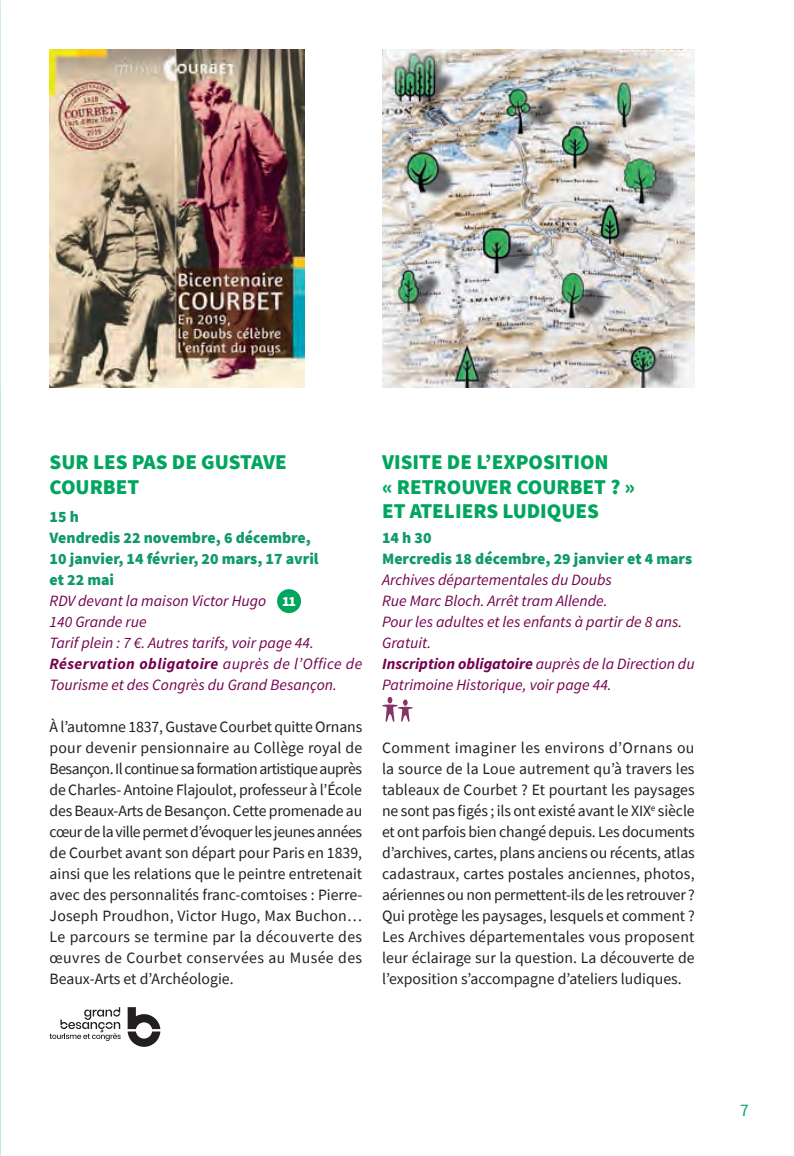
<style>
.page{position:relative;width:794px;height:1156px;background:#fff}
.page>*{position:absolute;margin:0;border:0;box-sizing:border-box;transform-origin:0 0}
.t1{font:900 21px/24.5px "Source Sans Pro";color:#00a65d}
.t2{font:17.5px "Source Sans Pro";color:#00a65d}
.t3{font:15.75px/21px "Source Sans Pro";color:#231f20;text-align:justify}
.t4{font:italic 15.75px/21px "Source Sans Pro";color:#74004e}
.t5{font:900 15.75px/21px "Source Sans Pro";color:#119a68}
.t6{font:900 14px "Source Sans Pro";color:#fff}
.s1{font-weight:700}
</style>
<div class="page">
<img style="left:0;top:0;width:1px;height:388px">
<svg style="left:382px;top:697px;width:31px;height:25px"></svg>
<div style="left:277px;top:589px;width:24px;height:24px;background:#00a65d;border-radius:50%"></div>
<img style="left:50px;top:50px;width:255px;height:338px">
<img style="left:382px;top:50px;width:312px;height:338px">
<svg style="left:128px;top:1007px;width:32px;height:40px"></svg>
<svg style="left:50px;top:1007px;width:71px;height:34px"></svg>
<h1 class="t1" style="left:50px;top:450px;width:239px">SUR LES PAS DE GUSTAVE<br>COURBET</h1>
<p class="t5" style="left:50px;top:506px;width:270px">15 h<br>Vendredis 22 novembre, 6 décembre,<br>10 janvier, 14 février, 20 mars, 17 avril et 22 mai</p>
<p class="t4" style="left:50px;top:590px;width:314px">RDV devant la maison Victor Hugo<br>140 Grande rue<br>Tarif plein : 7 €. Autres tarifs, voir page 44.<br><span class="s1">Réservation obligatoire</span> auprès de l’Office de Tourisme et des Congrès du Grand Besançon.</p>
<p class="t3" style="left:50px;top:716px;width:314px">À l’automne 1837, Gustave Courbet quitte Ornans pour devenir pensionnaire au Collège royal de Besançon. Il continue sa formation artistique auprès de Charles- Antoine Flajoulot, professeur à l’École des Beaux-Arts de Besançon. Cette promenade au cœur de la ville permet d’évoquer les jeunes années de Courbet avant son départ pour Paris en 1839, ainsi que les relations que le peintre entretenait avec des personnalités franc-comtoises : Pierre-Joseph Proudhon, Victor Hugo, Max Buchon… Le parcours se termine par la découverte des œuvres de Courbet conservées au Musée des Beaux-Arts et d’Archéologie.</p>
<p class="t6" style="left:282px;top:591px;width:15px">11</p>
<h1 class="t1" style="left:382px;top:450px;width:254px">VISITE DE L’EXPOSITION<br>« RETROUVER COURBET ? »<br>ET ATELIERS LUDIQUES</h1>
<p class="t5" style="left:382px;top:527px;width:311px">14 h 30<br>Mercredis 18 décembre, 29 janvier et 4 mars</p>
<p class="t4" style="left:382px;top:569px;width:314px">Archives départementales du Doubs<br>Rue Marc Bloch. Arrêt tram Allende.<br>Pour les adultes et les enfants à partir de 8 ans.<br>Gratuit.<br><span class="s1">Inscription obligatoire</span> auprès de la Direction du Patrimoine Historique, voir page 44.</p>
<p class="t3" style="left:382px;top:737px;width:314px">Comment imaginer les environs d’Ornans ou la source de la Loue autrement qu’à travers les tableaux de Courbet ? Et pourtant les paysages ne sont pas figés ; ils ont existé avant le XIX<sup>e</sup> siècle et ont parfois bien changé depuis. Les documents d’archives, cartes, plans anciens ou récents, atlas cadastraux, cartes postales anciennes, photos, aériennes ou non permettent-ils de les retrouver ?<br>Qui protège les paysages, lesquels et comment ?<br>Les Archives départementales vous proposent leur éclairage sur la question. La découverte de l’exposition s’accompagne d’ateliers ludiques.</p>
<p class="t2" style="left:740px;top:1099px;width:10px">7</p>
</div>
